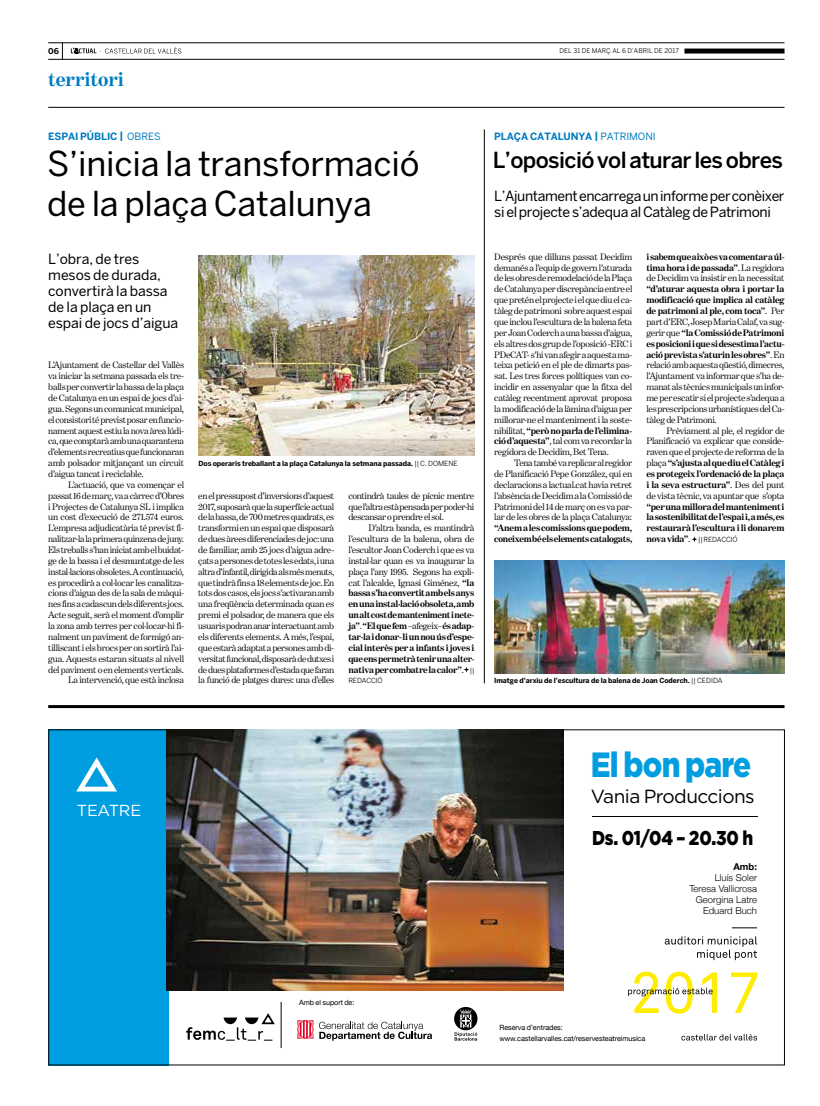
<style>
.page{position:relative;width:820px;height:1106px;background:#fff}
.page>*{position:absolute;margin:0;border:0;box-sizing:border-box;transform-origin:0 0}
.t1{font:900 35px "Gotham";color:#009ee0;scale:.85 1}
.t2{font:34px/40px "Benton Sans";color:#000}
.t3{font:500 22px "Benton Sans";letter-spacing:-.03em;color:#000}
.t4{font:900 20px "Gotham";letter-spacing:-.01em;color:#000;scale:.85 1}
.t5{font:700 20px "Benton Modern One";letter-spacing:-.005em;color:#007bc0}
.t6{font:19px "Gotham";letter-spacing:-.03em;color:#000}
.t7{font:16px "Gotham";letter-spacing:-.01em;color:#fff}
.t8{font:14px/16px "Benton Sans";letter-spacing:-.025em;color:#000}
.t9{font:700 10px "Benton Sans";letter-spacing:-.01em;color:#007bc0}
.t10{font:10px "Benton Sans";letter-spacing:-.005em;color:#007bc0}
.t11{font:9.5px/10.9px "Benton Modern One";letter-spacing:-.025em;color:#000;text-align:justify}
.t12{font:700 9.5px/10.9px "Benton Modern One";letter-spacing:-.03em;color:#000;text-align:justify}
.t13{font:300 9.5px/11px "Helvetica Neue";letter-spacing:.005em;color:#000;text-align:right}
.t14{font:700 9.5px "Helvetica Neue";color:#000}
.t15{font:700 8px "Benton Sans";color:#000}
.t16{font:7.2px/10.5px "Helvetica Neue";letter-spacing:-.01em;color:#000}
.t17{font:700 7px "Benton Sans";letter-spacing:-.01em;color:#000}
.t18{font:7px "Benton Sans";letter-spacing:-.025em;color:#000}
.t19{font:6.5px "Benton Sans";letter-spacing:.005em;color:#000}
.s1{font-weight:700}
.s2{font-weight:400}
.s3{font-family:"Benton Sans";font-weight:400;font-size:7px}
.s4{font-family:"Benton Modern One";font-weight:700;font-size:9.5px}
.s5{font-family:"Benton Modern One";font-size:9.5px}
</style>
<div class="page">
<svg style="left:62px;top:44px;width:1px;height:15px"></svg>
<hr style="left:48px;top:107px;width:736px;height:1px;background:#000">
<hr style="left:48px;top:43px;width:736px;height:1px;background:#000">
<hr style="left:48px;top:59px;width:736px;height:1px;background:#000">
<div style="left:684px;top:49px;width:100px;height:5px;background:#000"></div>
<svg style="left:71px;top:47px;width:110px;height:7px"></svg>
<div style="left:48px;top:729px;width:121px;height:336px;background:#009ee0"></div>
<img style="left:166px;top:729px;width:397px;height:261px">
<svg style="left:76px;top:757px;width:41px;height:35px"></svg>
<svg style="left:732px;top:927px;width:24px;height:1px"></svg>
<hr style="left:592px;top:816px;width:165px;height:1px;background:#000">
<svg style="left:664px;top:936px;width:92px;height:24px"></svg>
<svg style="left:681px;top:1034px;width:75px;height:6px"></svg>
<svg style="left:628px;top:971px;width:128px;height:42px"></svg>
<svg style="left:454px;top:1006px;width:23px;height:34px"></svg>
<hr style="left:281px;top:1001px;width:1px;height:47px;background:#000">
<svg style="left:186px;top:1013px;width:89px;height:27px"></svg>
<svg style="left:297px;top:1019px;width:16px;height:20px"></svg>
<svg style="left:319px;top:1021px;width:113px;height:19px"></svg>
<hr style="left:48px;top:705px;width:736px;height:3px;background:#000">
<svg style="left:463px;top:667px;width:6px;height:5px"></svg>
<img style="left:198px;top:255px;width:276px;height:200px">
<hr style="left:484px;top:129px;width:1px;height:554px;background:#000">
<svg style="left:692px;top:536px;width:5px;height:6px"></svg>
<img style="left:494px;top:560px;width:290px;height:113px">
<p class="t15" style="left:48px;top:46px;width:12px">06</p>
<p class="t19" style="left:559px;top:47px;width:121px">DEL 31 DE MARÇ AL 6 D’ABRIL DE 2017</p>
<h3 class="t5" style="left:48px;top:68px;width:77px">territori</h3>
<p class="t9" style="left:48px;top:131px;width:53px">espai públic</p>
<p class="t10" style="left:119px;top:131px;width:43px"><span class="s1">|</span> obres</p>
<h2 class="t2" style="left:47px;top:143px;width:374px">S’inicia la transformació de la plaça Catalunya</h2>
<h3 class="t8" style="left:48px;top:250px;width:132px">L’obra, de tres mesos de durada, convertirà la bassa de la plaça en un espai de jocs d’aigua</h3>
<p class="t11" style="left:48px;top:360px;width:137px">L’Ajuntament de Castellar del Vallès va iniciar la setmana passada els tre&shy;balls per convertir la bassa de la plaça de Catalunya en un espai de jocs d’ai&shy;gua. Segons un comunicat municipal, el consistori té previst posar en funcio&shy;nament aquest estiu la nova àrea lúdi&shy;ca, que comptarà amb una quarantena d’elements recreatius que funcionaran amb polsador mitjançant un circuit d’aigua tancat i reciclable.</p>
<p class="t11" style="left:48px;top:479px;width:137px;text-align:right">L’actuació, que va començar el passat 16 de març, va a càrrec d’Obres i Projectes de Catalunya SL i implica un cost d’execució de 271.574 euros.<br>L’empresa adjudicatària té previst fi&shy;nalitzar-la la primera quinzena de juny.<br>Els treballs s’han iniciat amb el buidat&shy;ge de la bassa i el desmuntatge de les instal·lacions obsoletes. A continuació, es procedirà a col·locar les canalitza&shy;cions d’aigua des de la sala de màqui&shy;nes fins a cadascun dels diferents jocs.<br>Acte seguit, serà el moment d’omplir la zona amb terres per col·locar-hi fi&shy;nalment un paviment de formigó an&shy;tilliscant i els brocs per on sortirà l’ai&shy;gua. Aquests estaran situats al nivell del paviment o en elements verticals.<br>La intervenció, que està inclosa</p>
<p class="t11" style="left:198px;top:490px;width:137px">en el pressupost d’inversions d’aquest 2017, suposarà que la superfície actual de la bassa, de 700 metres quadrats, es transformi en un espai que disposarà de dues àrees diferenciades de joc: una de familiar, amb 25 jocs d’aigua adre&shy;çats a persones de totes les edats, i una altra d’infantil, dirigida als més menuts, que tindrà fins a 18 elements de joc. En tots dos casos, els jocs s’activaran amb una freqüència determinada quan es premi el polsador, de manera que els usuaris podran anar interactuant amb els diferents elements. A més, l’espai, que estarà adaptat a persones amb di&shy;versitat funcional, disposarà de dutxes i de dues plataformes d’estada que faran la funció de platges dures: una d’elles</p>
<p class="t17" style="left:198px;top:459px;width:261px">Dos operaris treballant a la plaça Catalunya la setmana passada. <span class="s2">|| C. DOM ENE</span></p>
<p class="t11" style="left:348px;top:490px;width:127px">contindrà taules de pícnic mentre que l’altra està pensada per poder-hi descansar o prendre el sol.</p>
<p class="t12" style="left:348px;top:522px;width:127px;text-indent:20px"><span class="s2">D’altra banda, es mantindrà l’escultura de la balena, obra de l’escultor Joan Coderch i que es va instal·lar quan es va inaugurar la plaça l’any 1995. Segons ha expli&shy;cat l’alcalde, Ignasi Giménez,</span> “la bassa s’ha convertit amb els anys en una instal·lació obsoleta, amb un alt cost de manteniment i nete&shy;ja”<span class="s2">.</span> “El que fem <span class="s2">–afegeix–</span> és adap&shy;tar-la i donar- li un nou ús d’espe&shy;cial interès per a infants i joves i que ens permetrà tenir una alter&shy;nativa per combatre la calor”<span class="s2">.</span> <span class="s3">||</span></p>
<p class="t18" style="left:348px;top:676px;width:36px">REDACCIÓ</p>
<p class="t9" style="left:494px;top:131px;width:44px">plaça catalun</p>
<p class="t10" style="left:578px;top:131px;width:79px"><span class="s1">ya |</span> patrimoni</p>
<h3 class="t3" style="left:492px;top:146px;width:291px">L’oposició vol aturar les obres</h3>
<h3 class="t8" style="left:494px;top:187px;width:292px">L’Ajuntament encarrega un informe per conèixer si el projecte s’adequa al Catàleg de Patrimoni</h3>
<p class="t11" style="left:494px;top:251px;width:140px">Després que dilluns passat Decidim demanés a l’equip de govern l’aturada de les obres de remodelació de la Plaça de Catalunya per discrepància entre el que pretén el projecte i el que diu el ca&shy;tàleg de patrimoni sobre aquest espai que inclou l’escultura de la balena feta per Joan Coderch a una bassa d’aigua, els altres dos grup de l’oposició -ERC i PDeCAT- s’hi van afegir a aquesta ma&shy;teixa petició en el ple de dimarts pas&shy;sat. Les tres forces polítiques van co&shy;incidir en assenyalar que la fitxa del catàleg recentment aprovat proposa la modificació de la làmina d’aigua per millorar-ne el manteniment i la soste&shy;nibilitat, <span class="s1">“però no parla de l’elimina&shy;ció d’aquesta”</span>, tal com va recordar la regidora de Decidim, Bet Tena.</p>
<p class="t11" style="left:494px;top:457px;width:139px;text-indent:20px">Tena també va replicar al regidor de Planificació Pepe González, qui en declaracions a lactual.cat havia retret l’absència de Decidim a la Comissió de Patrimoni del 14 de març on es va par&shy;lar de les obres de la plaça Catalunya:</p>
<p class="t12" style="left:494px;top:522px;width:140px">“Anem a les comissions que podem, coneixem bé els elements catalogats,</p>
<p class="t12" style="left:646px;top:251px;width:139px">i sabem que això es va comentar a úl&shy;tima hora i de passada”<span class="s2">. La regidora de Decidim va insistir en la necessitat</span></p>
<p class="t11" style="left:646px;top:284px;width:140px"><span class="s1">“d’aturar aquesta obra i portar la modificació que implica al catàleg de patrimoni al ple, com toca”</span>. Per part d’ERC, Josep Maria Calaf, va sug&shy;gerir que <span class="s1">“la Comissió de Patrimoni es posicioni i que si desestima l’actu&shy;ació prevista s’aturin les obres”</span>. En relació amb aquesta qüestió, dimecres, l’Ajuntament va informar que s’ha de&shy;manat als tècnics municipals un infor&shy;me per escatir si el projecte s’adequa a les prescripcions urbanístiques del Ca&shy;tàleg de Patrimoni.</p>
<p class="t11" style="left:646px;top:425px;width:139px;text-indent:20px">Prèviament al ple, el regidor de Planificació va explicar que conside&shy;raven que el projecte de reforma de la plaça <span class="s1">“s’ajusta al que diu el Catàleg i es protegeix l’ordenació de la plaça i la seva estructura”</span>. Des del punt de vista tècnic, va apuntar que s’opta</p>
<p class="t12" style="left:646px;top:501px;width:139px">“per una millora del manteniment i la sostenibilitat de l’espai i, a més, es restaurarà l’escultura i li donarem</p>
<p class="t18" style="left:646px;top:535px;width:93px"><span class="s4">nova vida”</span><span class="s5">.</span> || REDACCIÓ</p>
<p class="t17" style="left:494px;top:676px;width:230px">Imatge d’arxiu de l’escultura de la balena de Joan Coderch. <span class="s2">|| CEDIDA</span></p>
<h3 class="t7" style="left:77px;top:801px;width:66px">TEATRE</h3>
<h1 class="t1" style="left:590px;top:744px;width:190px">El bon pare</h1>
<h3 class="t6" style="left:590px;top:785px;width:165px">Vania Produccions</h3>
<h3 class="t4" style="left:592px;top:826px;width:191px">Ds. 01/04 – 20.30 h</h3>
<p class="t14" style="left:733px;top:860px;width:25px">Amb:</p>
<p class="t13" style="left:689px;top:871px;width:69px">Lluís Soler<br>Teresa Vallicrosa<br>Georgina Latre<br>Eduard Buch</p>
<p class="t16" style="left:299px;top:997px;width:57px">Amb el suport de:</p>
<p class="t16" style="left:499px;top:1022px;width:147px">Reserva d’entrades: www.castellarvalles.cat/reservesteatreimusica</p>
</div>
